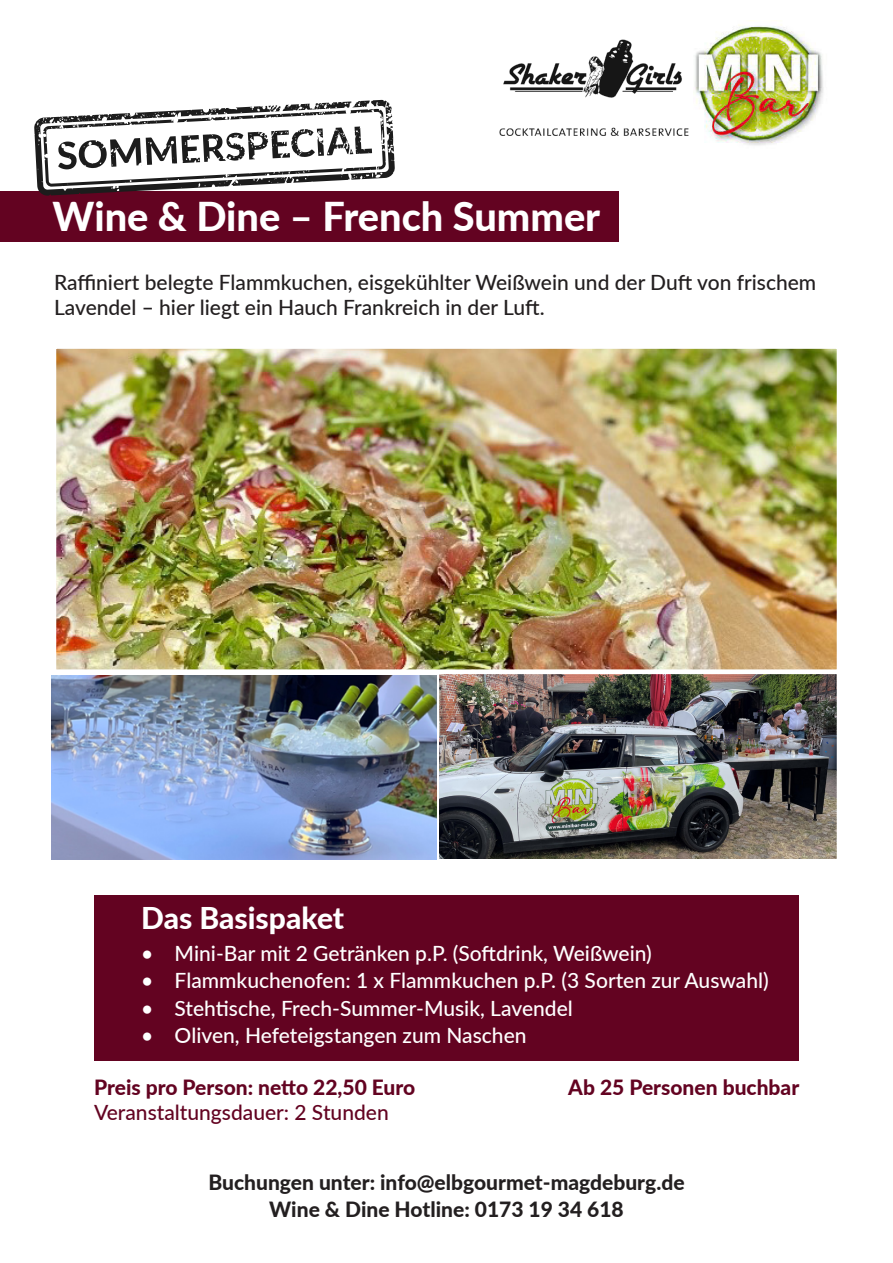
<style>
.page{position:relative;width:893px;height:1263px;background:#fff}
.page>*{position:absolute;margin:0;border:0;box-sizing:border-box;transform-origin:0 0}
.t1{font:800 39.75px "Lato";color:#fff}
.t2{font:800 30px "Lato";color:#fff}
.t3{font:500 21px "Lato";color:#fff}
.t4{font:500 21px/25.2px "Lato";color:#231f20}
.t5{font:800 21px/27.5px "Lato";color:#231f20;text-align:center}
.t6{font:800 21px "Lato";color:#630321}
.t7{font:500 21px "Lato";color:#630321}
</style>
<div class="page">
<div style="left:0;top:191px;width:619px;height:51px;background:#630321"></div>
<div style="left:94px;top:895px;width:705px;height:165px;background:#630321"></div>
<img style="left:694px;top:20px;width:130px;height:125px">
<img style="left:499px;top:39px;width:190px;height:97px">
<img style="left:57px;top:349px;width:779px;height:320px">
<div style="left:52px;top:344px;width:789px;height:330px;border:4px solid #fff"></div>
<img style="left:439px;top:675px;width:397px;height:183px">
<div style="left:417px;top:670px;width:424px;height:200px;border:4px solid #fff"></div>
<svg style="left:34px;top:100px;width:361px;height:96px"></svg>
<img style="left:52px;top:676px;width:384px;height:183px">
<h1 class="t1" style="left:53px;top:187px;width:549px">Wine &amp; Dine – French Summer</h1>
<p class="t4" style="left:54px;top:269px;width:764px">Raffiniert belegte Flammkuchen, eisgekühlter Weißwein und der Duft von frischem<br>Lavendel – hier liegt ein Hauch Frankreich in der Luft.</p>
<h2 class="t2" style="left:141px;top:896px;width:204px">Das Basispaket</h2>
<p class="t3" style="left:141px;top:938px;width:512px">• Mini-Bar mit 2 Getränken p.P. (Softdrink, Weißwein)</p>
<p class="t3" style="left:141px;top:965px;width:629px">• Flammkuchenofen: 1 x Flammkuchen p.P. (3 Sorten zur Auswahl)</p>
<p class="t3" style="left:141px;top:993px;width:433px">• Stehtische, Frech-Summer-Musik, Lavendel</p>
<p class="t3" style="left:141px;top:1020px;width:387px">• Oliven, Hefeteigstangen zum Naschen</p>
<p class="t6" style="left:94px;top:1072px;width:323px">Preis pro Person: netto 22,50 Euro</p>
<p class="t7" style="left:94px;top:1097px;width:296px">Veranstaltungsdauer: 2 Stunden</p>
<p class="t6" style="left:568px;top:1072px;width:232px">Ab 25 Personen buchbar</p>
<p class="t5" style="left:208px;top:1167px;width:478px">Buchungen unter: info@elbgourmet-magdeburg.de<br>Wine &amp; Dine Hotline: 0173 19 34 618</p>
</div>
